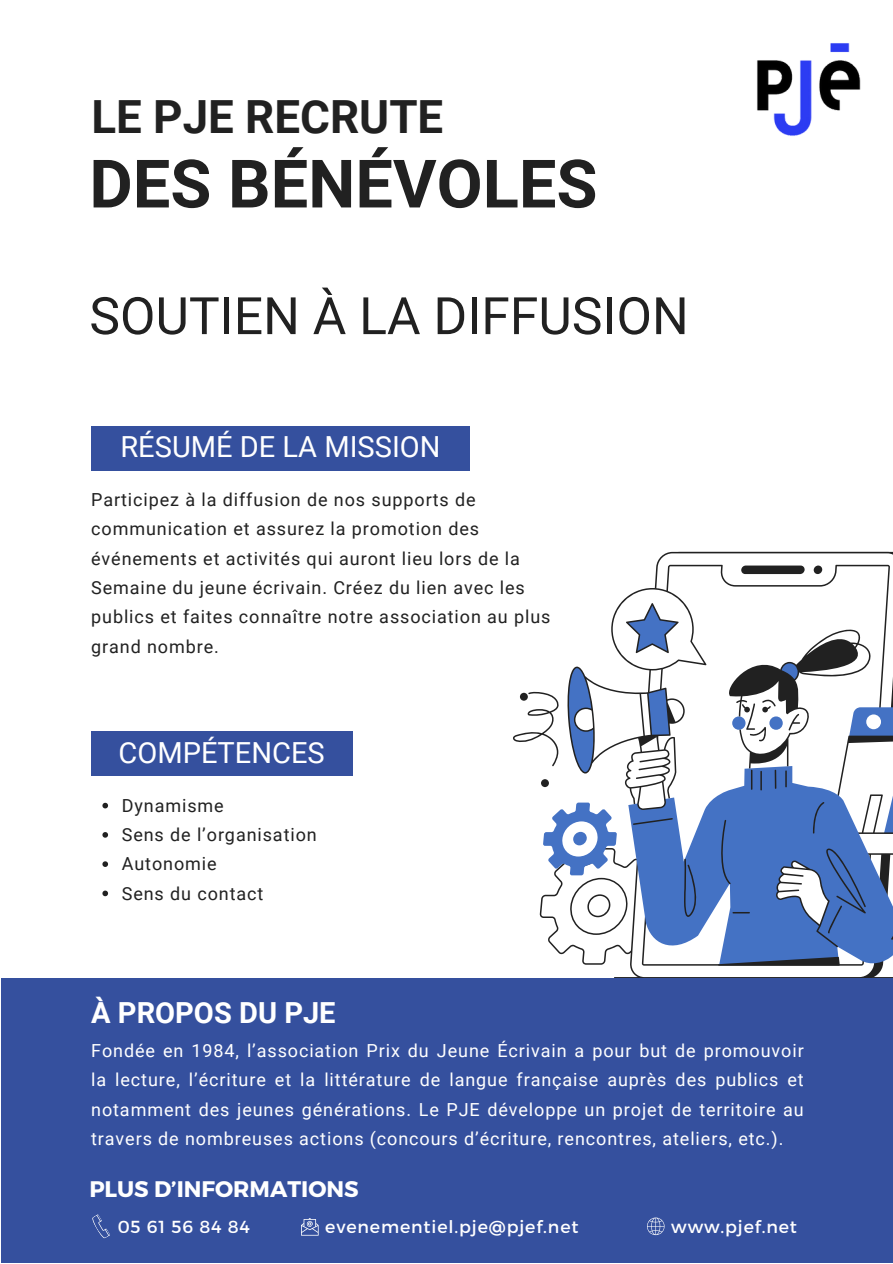
<style>
.page{position:relative;width:893px;height:1264px;background:#fff}
.page>*{position:absolute;margin:0;border:0;box-sizing:border-box;transform-origin:0 0}
.t1{font:700 66.75px "Roboto";color:#212121}
.t2{font:51.6px "Roboto";color:#212121}
.t3{font:700 45.75px "Roboto";color:#212121}
.t4{font:28.95px "Roboto";color:#fff}
.t5{font:700 28.95px "Roboto";color:#fff}
.t6{font:700 22.5px "Montserrat";color:#fff}
.t7{font:18px/29.2px "Roboto";letter-spacing:.05em;color:#fff;text-align:justify}
.t8{font:18px/29.2px "Roboto";letter-spacing:.05em;color:#212121}
.t9{font:17.4px "Montserrat";letter-spacing:.05em;color:#fff}
</style>
<div class="page">
<svg style="left:614px;top:552px;width:278px;height:426px"></svg>
<svg style="left:871px;top:707px;width:21px;height:59px"></svg>
<svg style="left:628px;top:766px;width:264px;height:206px"></svg>
<svg style="left:584px;top:629px;width:287px;height:336px"></svg>
<svg style="left:891px;top:875px;width:1px;height:68px"></svg>
<svg style="left:513px;top:588px;width:193px;height:376px"></svg>
<div style="left:1px;top:978px;width:891px;height:284px;background:#35509e"></div>
<img style="left:757px;top:43px;width:104px;height:93px">
<div style="left:91px;top:426px;width:379px;height:44px;background:#35509e"></div>
<svg style="left:92px;top:1214px;width:18px;height:25px"></svg>
<svg style="left:647px;top:1217px;width:17px;height:17px"></svg>
<svg style="left:301px;top:1218px;width:17px;height:17px"></svg>
<div style="left:91px;top:731px;width:261px;height:45px;background:#35509e"></div>
<svg style="left:102px;top:802px;width:6px;height:6px"></svg>
<svg style="left:102px;top:832px;width:6px;height:5px"></svg>
<svg style="left:102px;top:861px;width:6px;height:6px"></svg>
<svg style="left:102px;top:890px;width:6px;height:6px"></svg>
<p class="t3" style="left:91px;top:91px;width:353px">LE PJE RECRUTE</p>
<h4 class="t1" style="left:89px;top:145px;width:509px">DES BÉNÉVOLES</h4>
<p class="t2" style="left:89px;top:286px;width:601px">SOUTIEN À LA DIFFUSION</p>
<h3 class="t4" style="left:120px;top:430px;width:322px">RÉSUMÉ DE LA MISSION</h3>
<h1 class="t8" style="left:91px;top:485px;width:461px">Participez à la diffusion de nos supports de communication et assurez la promotion des événements et activités qui auront lieu lors de la Semaine du jeune écrivain. Créez du lien avec les publics et faites connaître notre association au plus grand nombre.</h1>
<p class="t4" style="left:119px;top:736px;width:208px">COMPÉTENCES</p>
<h5 class="t8" style="left:122px;top:791px;width:103px">Dynamisme</h5>
<p class="t8" style="left:122px;top:820px;width:196px">Sens de l’organisation</p>
<p class="t8" style="left:122px;top:849px;width:96px">Autonomie</p>
<p class="t8" style="left:122px;top:878px;width:143px">Sens du contact</p>
<h6 class="t5" style="left:91px;top:996px;width:246px">À PROPOS DU PJE</h6>
<p class="t7" style="left:91px;top:1036px;width:714px">Fondée en 1984, l’association Prix du Jeune Écrivain a pour but de promouvoir la lecture, l’écriture et la littérature de langue française auprès des publics et notamment des jeunes générations. Le PJE développe un projet de territoire au travers de nombreuses actions (concours d’écriture, rencontres, ateliers, etc.).</p>
<p class="t6" style="left:89px;top:1173px;width:271px">PLUS D’INFORMATIONS</p>
<p class="t9" style="left:118px;top:1214px;width:134px">05 61 56 84 84</p>
<h5 class="t9" style="left:325px;top:1215px;width:255px">evenementiel.pje@pjef.net</h5>
<h2 class="t9" style="left:671px;top:1214px;width:127px">www.pjef.net</h2>
</div>
